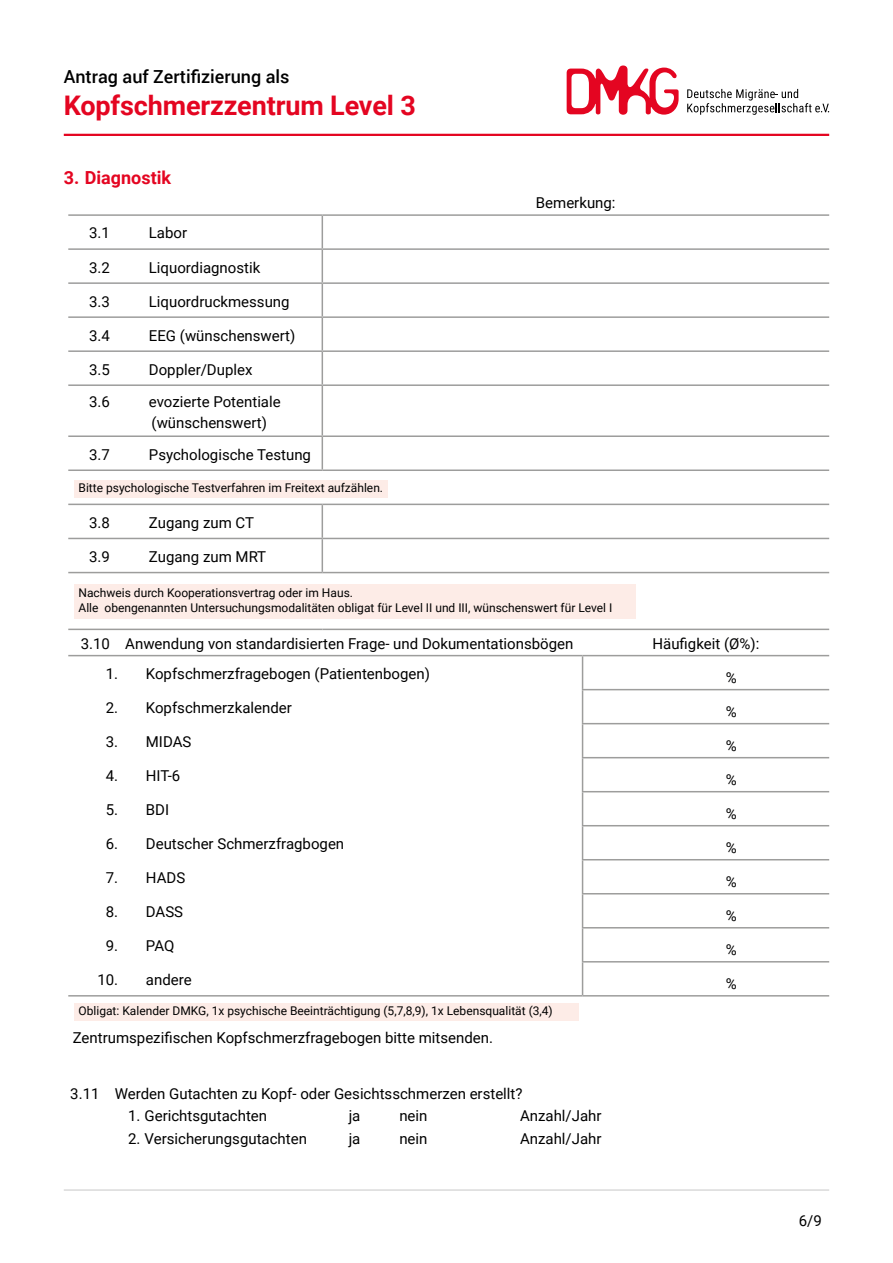
<style>
.page{position:relative;width:893px;height:1263px;background:#fff}
.page>*{position:absolute;margin:0;border:0;box-sizing:border-box;transform-origin:0 0}
.t1{font:700 27px "Roboto";letter-spacing:-.005em;color:#e40521}
.t2{font:500 18px "Roboto";color:#000}
.t3{font:700 18px "Roboto";color:#e40521}
.t4{font:15px/21px "Roboto";color:#000}
.t5{font:12px/14.4px "Roboto";color:#000}
</style>
<div class="page">
<hr style="left:64px;top:134px;width:765px;height:2px;background:#e40521">
<hr style="left:64px;top:1189px;width:765px;height:2px;background:#dadada">
<hr style="left:322px;top:214px;width:507px;height:2px;background:#9d9d9c">
<hr style="left:322px;top:216px;width:1px;height:32px;background:#9d9d9c">
<hr style="left:322px;top:248px;width:507px;height:2px;background:#9d9d9c">
<hr style="left:322px;top:250px;width:1px;height:32px;background:#9d9d9c">
<hr style="left:322px;top:282px;width:507px;height:2px;background:#9d9d9c">
<hr style="left:322px;top:284px;width:1px;height:32px;background:#9d9d9c">
<hr style="left:322px;top:316px;width:507px;height:2px;background:#9d9d9c">
<hr style="left:322px;top:318px;width:1px;height:32px;background:#9d9d9c">
<hr style="left:322px;top:350px;width:507px;height:2px;background:#9d9d9c">
<hr style="left:322px;top:352px;width:1px;height:32px;background:#9d9d9c">
<hr style="left:322px;top:384px;width:507px;height:2px;background:#9d9d9c">
<hr style="left:322px;top:386px;width:1px;height:49px;background:#9d9d9c">
<hr style="left:322px;top:435px;width:507px;height:2px;background:#9d9d9c">
<hr style="left:322px;top:437px;width:1px;height:32px;background:#9d9d9c">
<hr style="left:322px;top:469px;width:507px;height:2px;background:#9d9d9c">
<hr style="left:322px;top:504px;width:507px;height:1px;background:#9d9d9c">
<hr style="left:322px;top:505px;width:1px;height:33px;background:#9d9d9c">
<hr style="left:322px;top:538px;width:507px;height:1px;background:#9d9d9c">
<hr style="left:322px;top:539px;width:1px;height:33px;background:#9d9d9c">
<hr style="left:322px;top:572px;width:507px;height:1px;background:#9d9d9c">
<hr style="left:68px;top:214px;width:254px;height:2px;background:#9d9d9c">
<hr style="left:68px;top:248px;width:254px;height:2px;background:#9d9d9c">
<hr style="left:68px;top:282px;width:254px;height:2px;background:#9d9d9c">
<hr style="left:68px;top:316px;width:254px;height:2px;background:#9d9d9c">
<hr style="left:68px;top:350px;width:254px;height:2px;background:#9d9d9c">
<hr style="left:68px;top:384px;width:254px;height:2px;background:#9d9d9c">
<hr style="left:68px;top:435px;width:254px;height:2px;background:#9d9d9c">
<hr style="left:68px;top:469px;width:254px;height:2px;background:#9d9d9c">
<hr style="left:68px;top:504px;width:254px;height:1px;background:#9d9d9c">
<hr style="left:68px;top:538px;width:254px;height:1px;background:#9d9d9c">
<hr style="left:68px;top:572px;width:254px;height:1px;background:#9d9d9c">
<hr style="left:68px;top:629px;width:254px;height:1px;background:#9d9d9c">
<hr style="left:322px;top:629px;width:507px;height:1px;background:#9d9d9c">
<div style="left:74px;top:480px;width:313px;height:17px;background:#fdece7"></div>
<div style="left:74px;top:584px;width:561px;height:35px;background:#fdece7"></div>
<hr style="left:68px;top:995px;width:515px;height:1px;background:#9d9d9c">
<hr style="left:583px;top:995px;width:246px;height:1px;background:#9d9d9c">
<hr style="left:583px;top:655px;width:246px;height:1px;background:#9d9d9c">
<hr style="left:582px;top:656px;width:1px;height:33px;background:#9d9d9c">
<hr style="left:582px;top:689px;width:247px;height:1px;background:#9d9d9c">
<hr style="left:582px;top:690px;width:1px;height:33px;background:#9d9d9c">
<hr style="left:582px;top:723px;width:247px;height:1px;background:#9d9d9c">
<hr style="left:582px;top:724px;width:1px;height:33px;background:#9d9d9c">
<hr style="left:582px;top:757px;width:247px;height:1px;background:#9d9d9c">
<hr style="left:582px;top:758px;width:1px;height:33px;background:#9d9d9c">
<hr style="left:582px;top:791px;width:247px;height:1px;background:#9d9d9c">
<hr style="left:582px;top:792px;width:1px;height:33px;background:#9d9d9c">
<hr style="left:582px;top:825px;width:247px;height:1px;background:#9d9d9c">
<hr style="left:582px;top:826px;width:1px;height:33px;background:#9d9d9c">
<hr style="left:582px;top:859px;width:247px;height:1px;background:#9d9d9c">
<hr style="left:582px;top:860px;width:1px;height:33px;background:#9d9d9c">
<hr style="left:582px;top:893px;width:247px;height:1px;background:#9d9d9c">
<hr style="left:582px;top:894px;width:1px;height:33px;background:#9d9d9c">
<hr style="left:582px;top:927px;width:247px;height:1px;background:#9d9d9c">
<hr style="left:582px;top:928px;width:1px;height:33px;background:#9d9d9c">
<hr style="left:582px;top:961px;width:247px;height:1px;background:#9d9d9c">
<hr style="left:582px;top:962px;width:1px;height:33px;background:#9d9d9c">
<hr style="left:68px;top:655px;width:515px;height:1px;background:#9d9d9c">
<div style="left:74px;top:1003px;width:504px;height:17px;background:#fdece7"></div>
<svg style="left:567px;top:66px;width:112px;height:49px"></svg>
<svg style="left:687px;top:89px;width:142px;height:26px"></svg>
<p class="t2" style="left:64px;top:64px;width:227px">Antrag auf Zertifizierung als</p>
<h1 class="t1" style="left:64px;top:87px;width:354px">Kopfschmerzzentrum Level 3</h1>
<p class="t3" style="left:64px;top:165px;width:109px">3. Diagnostik</p>
<p class="t4" style="left:536px;top:192px;width:81px">Bemerkung:</p>
<p class="t4" style="left:89px;top:222px;width:22px">3.1</p>
<p class="t4" style="left:149px;top:222px;width:40px">Labor</p>
<p class="t4" style="left:89px;top:256px;width:22px">3.2</p>
<p class="t4" style="left:149px;top:256px;width:113px">Liquordiagnostik</p>
<p class="t4" style="left:89px;top:290px;width:22px">3.3</p>
<p class="t4" style="left:149px;top:290px;width:142px">Liquordruckmessung</p>
<p class="t4" style="left:89px;top:324px;width:22px">3.4</p>
<p class="t4" style="left:149px;top:324px;width:148px">EEG (wünschenswert)</p>
<p class="t4" style="left:89px;top:358px;width:22px">3.5</p>
<p class="t4" style="left:149px;top:358px;width:105px">Doppler/Duplex</p>
<p class="t4" style="left:89px;top:390px;width:22px">3.6</p>
<p class="t4" style="left:149px;top:390px;width:133px">evozierte Potentiale (wünschenswert)</p>
<p class="t4" style="left:89px;top:443px;width:22px">3.7</p>
<p class="t4" style="left:149px;top:443px;width:164px">Psychologische Testung</p>
<p class="t5" style="left:79px;top:480px;width:306px">Bitte psychologische Testverfahren im Freitext aufzählen.</p>
<p class="t4" style="left:89px;top:511px;width:22px">3.8</p>
<p class="t4" style="left:149px;top:511px;width:107px">Zugang zum CT</p>
<p class="t4" style="left:89px;top:545px;width:22px">3.9</p>
<p class="t4" style="left:149px;top:545px;width:119px">Zugang zum MRT</p>
<p class="t5" style="left:79px;top:585px;width:535px">Nachweis durch Kooperationsvertrag oder im Haus.<br>Alle obengenannten Untersuchungsmodalitäten obligat für Level II und III, wünschenswert für Level I</p>
<p class="t4" style="left:81px;top:632px;width:494px">3.10 Anwendung von standardisierten Frage- und Dokumentationsbögen</p>
<p class="t4" style="left:652px;top:632px;width:108px">Häufigkeit (Ø%):</p>
<p class="t4" style="left:106px;top:663px;width:326px">1. Kopfschmerzfragebogen (Patientenbogen)</p>
<p class="t4" style="left:726px;top:666px;width:12px">%</p>
<p class="t4" style="left:106px;top:697px;width:188px">2. Kopfschmerzkalender</p>
<p class="t4" style="left:726px;top:700px;width:12px">%</p>
<p class="t4" style="left:106px;top:731px;width:87px">3. MIDAS</p>
<p class="t4" style="left:726px;top:734px;width:12px">%</p>
<p class="t4" style="left:106px;top:765px;width:76px">4. HIT-6</p>
<p class="t4" style="left:726px;top:769px;width:12px">%</p>
<p class="t4" style="left:106px;top:799px;width:65px">5. BDI</p>
<p class="t4" style="left:726px;top:803px;width:12px">%</p>
<p class="t4" style="left:106px;top:833px;width:240px">6. Deutscher Schmerzfragbogen</p>
<p class="t4" style="left:726px;top:837px;width:12px">%</p>
<p class="t4" style="left:106px;top:867px;width:81px">7. HADS</p>
<p class="t4" style="left:726px;top:871px;width:12px">%</p>
<p class="t4" style="left:106px;top:901px;width:79px">8. DASS</p>
<p class="t4" style="left:726px;top:905px;width:12px">%</p>
<p class="t4" style="left:106px;top:935px;width:70px">9. PAQ</p>
<p class="t4" style="left:726px;top:939px;width:12px">%</p>
<p class="t4" style="left:97px;top:969px;width:22px">10.</p>
<p class="t4" style="left:146px;top:969px;width:47px">andere</p>
<p class="t4" style="left:726px;top:973px;width:12px">%</p>
<p class="t5" style="left:79px;top:1003px;width:476px">Obligat: Kalender DMKG, 1x psychische Beeinträchtigung (5,7,8,9), 1x Lebensqualität (3,4)</p>
<p class="t4" style="left:73px;top:1026px;width:422px">Zentrumspezifischen Kopfschmerzfragebogen bitte mitsenden.</p>
<p class="t4" style="left:70px;top:1082px;width:454px">3.11 Werden Gutachten zu Kopf- oder Gesichtsschmerzen erstellt?</p>
<p class="t4" style="left:128px;top:1105px;width:141px">1. Gerichtsgutachten</p>
<p class="t4" style="left:349px;top:1105px;width:13px">ja</p>
<p class="t4" style="left:399px;top:1105px;width:30px">nein</p>
<p class="t4" style="left:520px;top:1105px;width:83px">Anzahl/Jahr</p>
<p class="t4" style="left:128px;top:1127px;width:180px">2. Versicherungsgutachten</p>
<p class="t4" style="left:349px;top:1127px;width:13px">ja</p>
<p class="t4" style="left:399px;top:1127px;width:30px">nein</p>
<p class="t4" style="left:520px;top:1127px;width:83px">Anzahl/Jahr</p>
<p class="t4" style="left:799px;top:1209px;width:25px">6/9</p>
</div>
